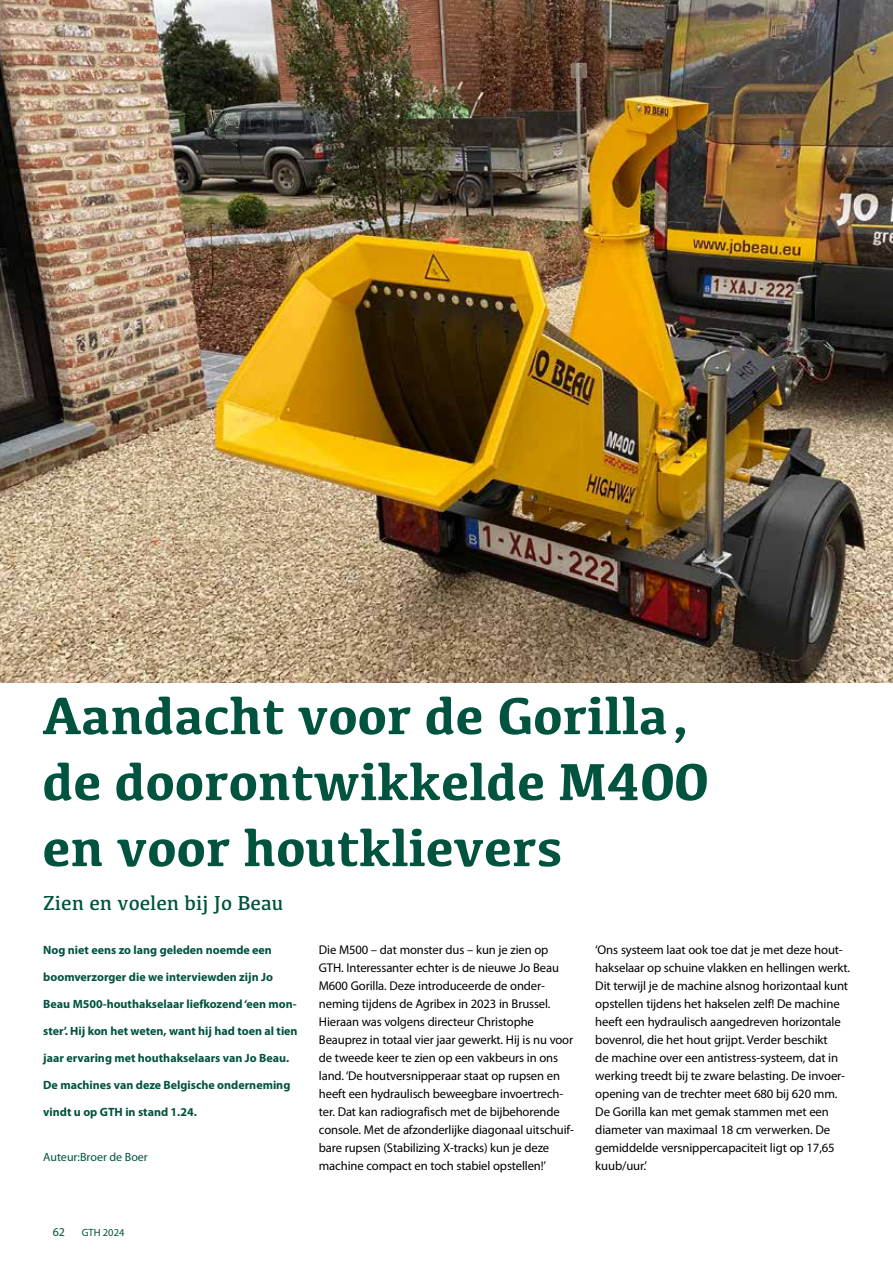
<style>
.page{position:relative;width:893px;height:1263px;background:#fff}
.page>*{position:absolute;margin:0;border:0;box-sizing:border-box;transform-origin:0 0}
.t1{font:700 54px/66px "Kefa";color:#00533e}
.t2{font:21px "Kefa";color:#00533e}
.t3{font:12.75px/18px "Myriad Pro";letter-spacing:-.01em;color:#000}
.t4{font:700 12px "Myriad Pro";color:#00533e}
.t5{font:12px "Myriad Pro";color:#00533e}
.t6{font:10.5px "Myriad Pro";color:#00533e}
</style>
<div class="page">
<img style="left:0;top:0;width:893px;height:682px">
<h1 class="t1" style="left:43px;top:680px;width:667px">Aandacht voor de Gorilla, de doorontwikkelde M400 en voor houtklievers</h1>
<h2 class="t2" style="left:43px;top:889px;width:242px">Zien en voelen bij Jo Beau</h2>
<p class="t4" style="left:43px;top:942px;width:230px">Nog niet eens zo lang geleden noemde een</p>
<p class="t4" style="left:43px;top:969px;width:231px">boomverzorger die we interviewden zijn Jo</p>
<p class="t4" style="left:43px;top:996px;width:255px">Beau M500-houthakselaar liefkozend ‘een mon-</p>
<p class="t4" style="left:43px;top:1023px;width:256px">ster’. Hij kon het weten, want hij had toen al tien</p>
<p class="t4" style="left:43px;top:1050px;width:247px">jaar ervaring met houthakselaars van Jo Beau.</p>
<p class="t4" style="left:43px;top:1077px;width:249px">De machines van deze Belgische onderneming</p>
<p class="t4" style="left:43px;top:1104px;width:155px">vindt u op GTH in stand 1.24.</p>
<p class="t5" style="left:43px;top:1150px;width:106px">Auteur:Broer de Boer</p>
<p class="t5" style="left:53px;top:1224px;width:14px">62</p>
<p class="t6" style="left:82px;top:1226px;width:44px">GTH 2024</p>
<p class="t3" style="left:319px;top:941px;width:257px">Die M500 – dat monster dus – kun je zien op GTH. Interessanter echter is de nieuwe Jo Beau M600 Gorilla. Deze introduceerde de onder&shy;neming tijdens de Agribex in 2023 in Brussel.<br>Hieraan was volgens directeur Christophe Beauprez in totaal vier jaar gewerkt. Hij is nu voor de tweede keer te zien op een vakbeurs in ons land. ‘De houtversnipperaar staat op rupsen en heeft een hydraulisch beweegbare invoertrech&shy;ter. Dat kan radiografisch met de bijbehorende console. Met de afzonderlijke diagonaal uitschuif&shy;bare rupsen (Stabilizing X-tracks) kun je deze machine compact en toch stabiel opstellen!’</p>
<p class="t3" style="left:595px;top:941px;width:256px">‘Ons systeem laat ook toe dat je met deze hout&shy;hakselaar op schuine vlakken en hellingen werkt.<br>Dit terwijl je de machine alsnog horizontaal kunt opstellen tijdens het hakselen zelf! De machine heeft een hydraulisch aangedreven horizontale bovenrol, die het hout grijpt. Verder beschikt<br>de machine over een antistress-systeem, dat in werking treedt bij te zware belasting. De invoer&shy;opening van de trechter meet 680 bij 620 mm.<br>De Gorilla kan met gemak stammen met een diameter van maximaal 18 cm verwerken. De gemiddelde versnippercapaciteit ligt op 17,65 kuub/uur.’</p>
</div>
